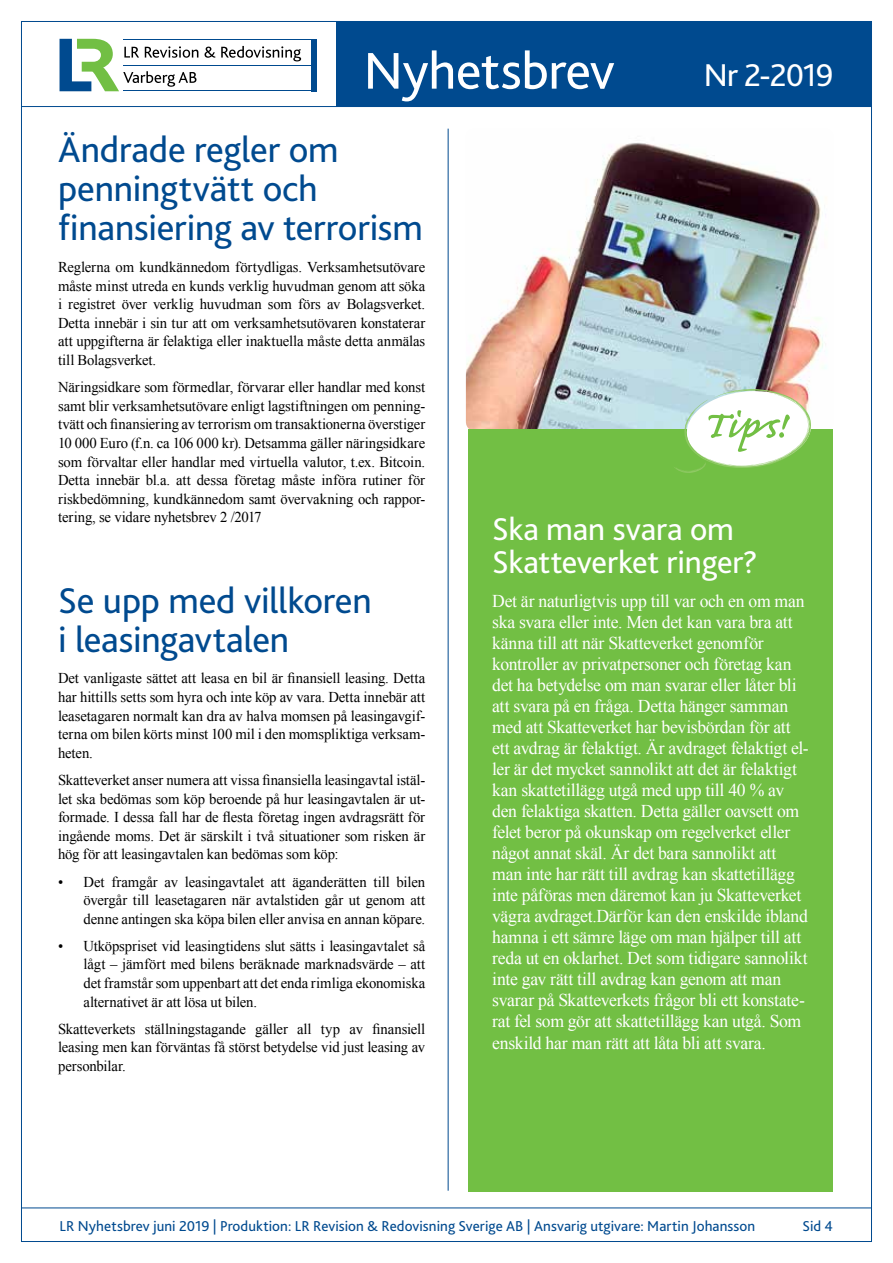
<style>
.page{position:relative;width:893px;height:1263px;background:#fff}
.page>*{position:absolute;margin:0;border:0;box-sizing:border-box;transform-origin:0 0}
.t1{font:54px "Bliss 2";letter-spacing:-.01em;color:#fff}
.t2{font:37.5px/39px "Bliss 2";letter-spacing:-.005em;color:#004a8f}
.t3{font:33px/32.5px "Bliss 2";letter-spacing:-.005em;color:#fff}
.t4{font:18px/21px "Times New Roman";letter-spacing:-.015em;color:#fff}
.t5{font:15px/18.6px "Times New Roman";letter-spacing:-.01em;color:#000;text-align:justify}
.t6{font:15px "Bliss 2";letter-spacing:.005em;color:#004a8f}
</style>
<div class="page">
<hr style="left:21px;top:106px;width:851px;height:1px;background:#004a8f">
<div style="left:336px;top:21px;width:536px;height:85px;background:#004a8f"></div>
<hr style="left:21px;top:1208px;width:851px;height:1px;background:#004a8f">
<img style="left:466px;top:142px;width:367px;height:289px">
<hr style="left:448px;top:129px;width:1px;height:1062px;background:#004a8f">
<div style="left:468px;top:429px;width:364px;height:763px;background:#72bf44"></div>
<svg style="left:674px;top:389px;width:137px;height:84px"></svg>
<div style="left:311px;top:39px;width:6px;height:52px;background:#004a8f"></div>
<hr style="left:123px;top:39px;width:193px;height:1px;background:#004a8f">
<hr style="left:123px;top:91px;width:193px;height:1px;background:#004a8f">
<hr style="left:123px;top:65px;width:193px;height:1px;background:#004a8f">
<svg style="left:60px;top:39px;width:138px;height:52px"></svg>
<svg style="left:204px;top:47px;width:11px;height:11px"></svg>
<svg style="left:221px;top:46px;width:80px;height:15px"></svg>
<h1 class="t1" style="left:364px;top:37px;width:253px">Nyhetsbrev</h1>
<h3 class="t3" style="left:704px;top:58px;width:131px">Nr 2-2019</h3>
<h2 class="t2" style="left:58px;top:129px;width:366px">Ändrade regler om penningtvätt och finansiering av terrorism</h2>
<p class="t5" style="left:58px;top:257px;width:369px">Reglerna om kundkännedom förtydligas. Verksamhetsutövare måste minst utreda en kunds verklig huvudman genom att söka i registret över verklig huvudman som förs av Bolagsverket.<br>Detta innebär i sin tur att om verksamhetsutövaren konstaterar att uppgifterna är felaktiga eller inaktuella måste detta anmälas till Bolagsverket.</p>
<p class="t5" style="left:58px;top:378px;width:369px">Näringsidkare som förmedlar, förvarar eller handlar med konst samt blir verksamhetsutövare enligt lagstiftningen om penning&shy;tvätt och finansiering av terrorism om transaktionerna överstiger 10 000 Euro (f.n. ca 106 000 kr). Detsamma gäller näringsidkare som förvaltar eller handlar med virtuella valutor, t.ex. Bitcoin.<br>Detta innebär bl.a. att dessa företag måste införa rutiner för riskbedömning, kundkännedom samt övervakning och rappor&shy;tering, se vidare nyhetsbrev 2 /2017</p>
<h2 class="t2" style="left:58px;top:580px;width:315px">Se upp med villkoren i leasingavtalen</h2>
<p class="t5" style="left:58px;top:669px;width:369px">Det vanligaste sättet att leasa en bil är finansiell leasing. Detta har hittills setts som hyra och inte köp av vara. Detta innebär att leasetagaren normalt kan dra av halva momsen på leasingavgif&shy;terna om bilen körts minst 100 mil i den momspliktiga verksam&shy;heten.</p>
<p class="t5" style="left:58px;top:770px;width:369px">Skatteverket anser numera att vissa finansiella leasingavtal istäl&shy;let ska bedömas som köp beroende på hur leasingavtalen är ut&shy;formade. I dessa fall har de flesta företag ingen avdragsrätt för ingående moms. Det är särskilt i två situationer som risken är hög för att leasingavtalen kan bedömas som köp:</p>
<p class="t5" style="left:84px;top:872px;width:343px;text-indent:-25px">• Det framgår av leasingavtalet att äganderätten till bilen övergår till leasetagaren när avtalstiden går ut genom att denne antingen ska köpa bilen eller anvisa en annan köpare.</p>
<p class="t5" style="left:84px;top:936px;width:343px;text-indent:-25px">• Utköpspriset vid leasingtidens slut sätts i leasingavtalet så lågt – jämfört med bilens beräknade marknadsvärde – att det framstår som uppenbart att det enda rimliga ekonomiska alternativet är att lösa ut bilen.</p>
<p class="t5" style="left:58px;top:1019px;width:369px">Skatteverkets ställningstagande gäller all typ av finansiell leasing men kan förväntas få störst betydelse vid just leasing av personbilar.</p>
<h3 class="t3" style="left:492px;top:512px;width:267px">Ska man svara om<br>Skatteverket ringer?</h3>
<p class="t4" style="left:492px;top:590px;width:318px">Det är naturligtvis upp till var och en om man ska svara eller inte. Men det kan vara bra att känna till att när Skatteverket genomför kontroller av privatpersoner och företag kan det ha betydelse om man svarar eller låter bli att svara på en fråga. Detta hänger samman med att Skatteverket har bevisbördan för att ett avdrag är felaktigt. Är avdraget felaktigt el&shy;ler är det mycket sannolikt att det är felaktigt kan skattetillägg utgå med upp till 40 % av den felaktiga skatten. Detta gäller oavsett om felet beror på okunskap om regelverket eller något annat skäl. Är det bara sannolikt att man inte har rätt till avdrag kan skattetillägg inte påföras men däremot kan ju Skatteverket vägra avdraget.Därför kan den enskilde ibland hamna i ett sämre läge om man hjälper till att reda ut en oklarhet. Det som tidigare sannolikt inte gav rätt till avdrag kan genom att man svarar på Skatteverkets frågor bli ett konstate&shy;rat fel som gör att skattetillägg kan utgå. Som enskild har man rätt att låta bli att svara.</p>
<p class="t6" style="left:60px;top:1217px;width:697px">LR Nyhetsbrev juni 2019 | Produktion: LR Revision &amp; Redovisning Sverige AB | Ansvarig utgivare: Martin Johansson</p>
<p class="t6" style="left:802px;top:1217px;width:32px">Sid 4</p>
</div>
